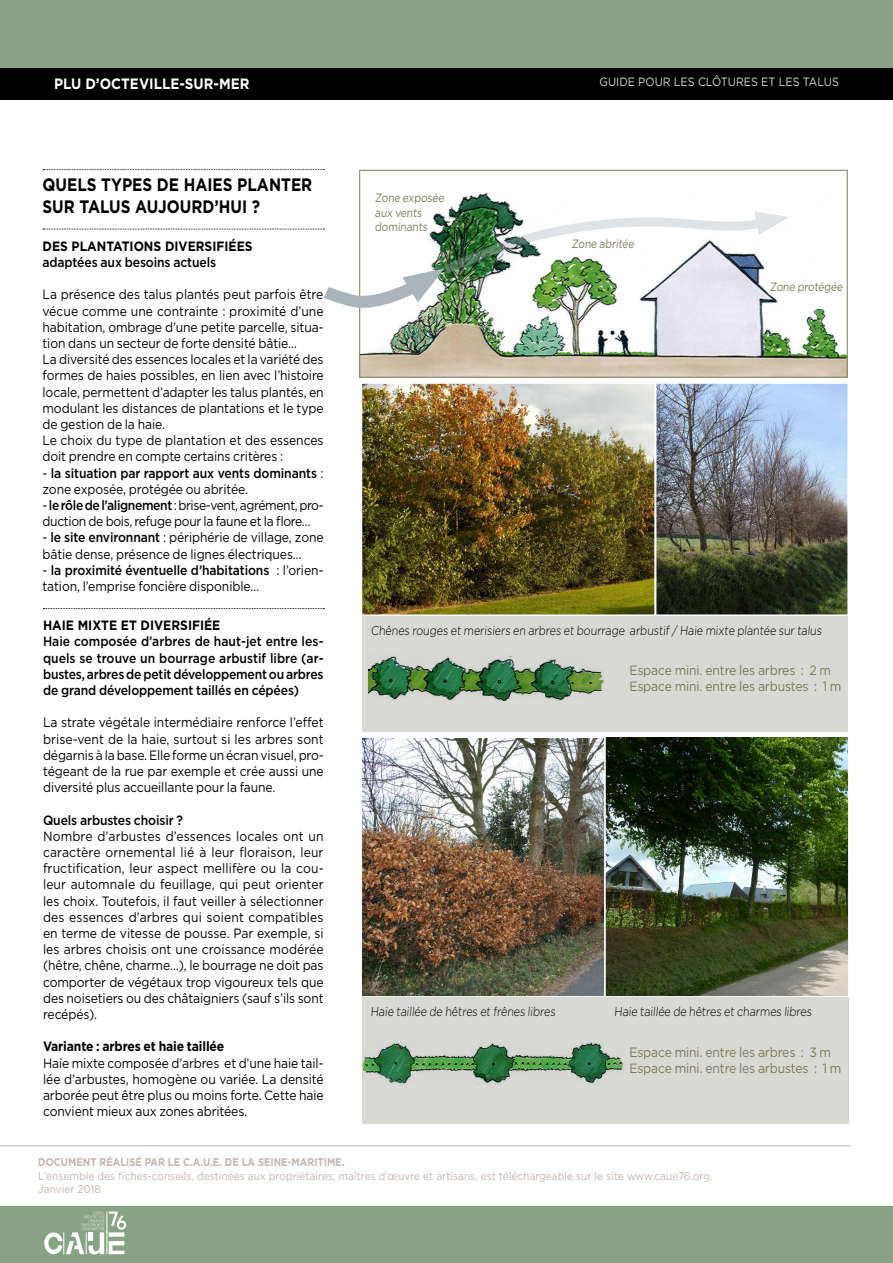
<style>
.page{position:relative;width:893px;height:1263px;background:#fff}
.page>*{position:absolute;margin:0;border:0;box-sizing:border-box;transform-origin:0 0}
.t1{font:700 18px/21.6px "Gotham";color:#000;scale:.85 1}
.t2{font:700 15px "Gotham";color:#fff;scale:.9 1}
.t3{font:13.5px/16.2px "Gotham";letter-spacing:-.01em;color:#000;scale:.9 1}
.t4{font:500 13.5px/16.2px "Gotham";letter-spacing:-.01em;color:#000;scale:.9 1}
.t5{font:13.5px/16.2px "Gotham";letter-spacing:-.01em;color:#7c7c57;scale:.9 1}
.t6{font:13.5px/16.2px "Gotham";letter-spacing:-.03em;color:#000;scale:.9 1}
.t7{font:700 13.5px "Gotham";color:#000;scale:.9 1}
.t8{font:300 12.75px "Gotham";color:#000;scale:.85 1}
.t9{font:12px/14.4px "Gotham";color:#7c7c57;scale:.85 1}
.t10{font:12px "Gotham";color:#dadada;scale:.9 1}
.t11{font:11.25px/13.5px "Gotham";color:#c4b5af;scale:.9 1}
.t12{font:700 11.25px "Gotham";color:#c4b5af;scale:.85 1}
.s1{font-weight:400}
.s2{font-weight:500}
</style>
<div class="page">
<div style="left:0;top:0;width:893px;height:68px;background:#88a285"></div>
<div style="left:0;top:68px;width:893px;height:32px;background:#000"></div>
<div style="left:0;top:1205px;width:893px;height:58px;background:#88a285"></div>
<hr style="left:0;top:1145px;width:850px;height:1px;background:#c4b5af">
<svg style="left:44px;top:1211px;width:82px;height:43px"></svg>
<img style="left:363px;top:739px;width:240px;height:255px">
<div style="left:360px;top:736px;width:246px;height:261px;border:2px solid #fff"></div>
<img style="left:607px;top:737px;width:239px;height:257px">
<div style="left:604px;top:734px;width:245px;height:263px;border:2px solid #fff"></div>
<img style="left:656px;top:385px;width:190px;height:229px">
<div style="left:547px;top:382px;width:302px;height:235px;border:2px solid #fff"></div>
<img style="left:363px;top:385px;width:290px;height:229px">
<div style="left:360px;top:382px;width:296px;height:235px;border:2px solid #fff"></div>
<div style="left:362px;top:997px;width:486px;height:127px;background:#d8d8d5"></div>
<div style="left:362px;top:617px;width:486px;height:115px;background:#d8d8d5"></div>
<svg style="left:43px;top:169px;width:281px;height:1px"></svg>
<img style="left:361px;top:193px;width:484px;height:182px">
<div style="left:359px;top:170px;width:488px;height:207px;border:1px solid #7c7c57"></div>
<svg style="left:43px;top:210px;width:746px;height:113px"></svg>
<svg style="left:43px;top:608px;width:281px;height:1px"></svg>
<img style="left:368px;top:656px;width:236px;height:44px">
<img style="left:361px;top:1042px;width:263px;height:42px">
<p class="t2" style="left:54px;top:74px;width:219px">PLU D’OCTEVILLE-SUR-MER</p>
<p class="t10" style="left:600px;top:74px;width:268px">GUIDE POUR LES CLÔTURES ET LES TALUS</p>
<h1 class="t1" style="left:43px;top:174px;width:319px">QUELS TYPES DE HAIES PLANTER<br>SUR TALUS AUJOURD’HUI ?</h1>
<p class="t7" style="left:43px;top:237px;width:235px">DES PLANTATIONS DIVERSIFIÉES</p>
<p class="t4" style="left:43px;top:254px;width:194px">adaptées aux besoins actuels</p>
<p class="t3" style="left:43px;top:286px;width:314px">La présence des talus plantés peut parfois être vécue comme une contrainte : proximité d’une habitation, ombrage d’une petite parcelle, situa&shy;tion dans un secteur de forte densité bâtie…<br>La diversité des essences locales et la variété des formes de haies possibles, en lien avec l’histoire locale, permettent d’adapter les talus plantés, en modulant les distances de plantations et le type de gestion de la haie.<br>Le choix du type de plantation et des essences doit prendre en compte certains critères :</p>
<p class="t4" style="left:43px;top:464px;width:314px"><span class="s1">-</span> la situation par rapport aux vents dominants <span class="s1">: zone exposée, protégée ou abritée.</span></p>
<p class="t6" style="left:43px;top:497px;width:314px">- <span class="s2">le rôle de l’alignement</span> : brise-vent, agrément, pro&shy;duction de bois, refuge pour la faune et la flore…</p>
<p class="t3" style="left:43px;top:529px;width:314px">- <span class="s2">le site environnant</span> : périphérie de village, zone bâtie dense, présence de lignes électriques…</p>
<p class="t3" style="left:43px;top:562px;width:314px">- <span class="s2">la proximité éventuelle d’habitations</span> : l’orien&shy;tation, l’emprise foncière disponible…</p>
<p class="t7" style="left:43px;top:616px;width:199px">HAIE MIXTE ET DIVERSIFIÉE</p>
<p class="t4" style="left:43px;top:633px;width:313px;text-align:justify">Haie composée d’arbres de haut-jet entre les&shy;quels se trouve un bourrage arbustif libre (ar&shy;bustes, arbres de petit développement ou arbres de grand développement taillés en cépées)</p>
<p class="t3" style="left:43px;top:714px;width:313px;text-align:justify">La strate végétale intermédiaire renforce l’effet brise-vent de la haie, surtout si les arbres sont dégarnis à la base. Elle forme un écran visuel, pro&shy;tégeant de la rue par exemple et crée aussi une diversité plus accueillante pour la faune.</p>
<p class="t4" style="left:43px;top:811px;width:157px">Quels arbustes choisir ?</p>
<p class="t3" style="left:43px;top:827px;width:313px;text-align:justify">Nombre d’arbustes d’essences locales ont un caractère ornemental lié à leur floraison, leur fructification, leur aspect mellifère ou la cou&shy;leur automnale du feuillage, qui peut orienter les choix. Toutefois, il faut veiller à sélectionner des essences d’arbres qui soient compatibles en terme de vitesse de pousse. Par exemple, si les arbres choisis ont une croissance modérée (hêtre, chêne, charme…), le bourrage ne doit pas comporter de végétaux trop vigoureux tels que des noisetiers ou des châtaigniers (sauf s’ils sont recépés).</p>
<p class="t7" style="left:43px;top:1038px;width:203px">Variante : arbres et haie taillée</p>
<p class="t3" style="left:43px;top:1054px;width:313px;text-align:justify">Haie mixte composée d’arbres et d’une haie tail&shy;lée d’arbustes, homogène ou variée. La densité arborée peut être plus ou moins forte. Cette haie convient mieux aux zones abritées.</p>
<p class="t9" style="left:375px;top:190px;width:85px">Zone exposée aux vents dominants</p>
<p class="t9" style="left:572px;top:236px;width:77px">Zone abritée</p>
<p class="t9" style="left:770px;top:279px;width:89px">Zone protégée</p>
<p class="t8" style="left:371px;top:623px;width:534px">Chênes rouges et merisiers en arbres et bourrage arbustif / Haie mixte plantée sur talus</p>
<p class="t5" style="left:629px;top:662px;width:237px">Espace mini. entre les arbres : 2 m<br>Espace mini. entre les arbustes : 1 m</p>
<p class="t8" style="left:370px;top:1004px;width:221px">Haie taillée de hêtres et frênes libres</p>
<p class="t8" style="left:614px;top:1004px;width:236px">Haie taillée de hêtres et charmes libres</p>
<p class="t5" style="left:629px;top:1044px;width:237px">Espace mini. entre les arbres : 3 m<br>Espace mini. entre les arbustes : 1 m</p>
<p class="t12" style="left:38px;top:1155px;width:362px">DOCUMENT RÉALISÉ PAR LE C.A.U.E. DE LA SEINE-MARITIME.</p>
<p class="t11" style="left:38px;top:1169px;width:751px">L’ensemble des fiches-conseils, destinées aux propriétaires, maîtres d’œuvre et artisans, est téléchargeable sur le site www.caue76.org.<br>Janvier 2018</p>
</div>
